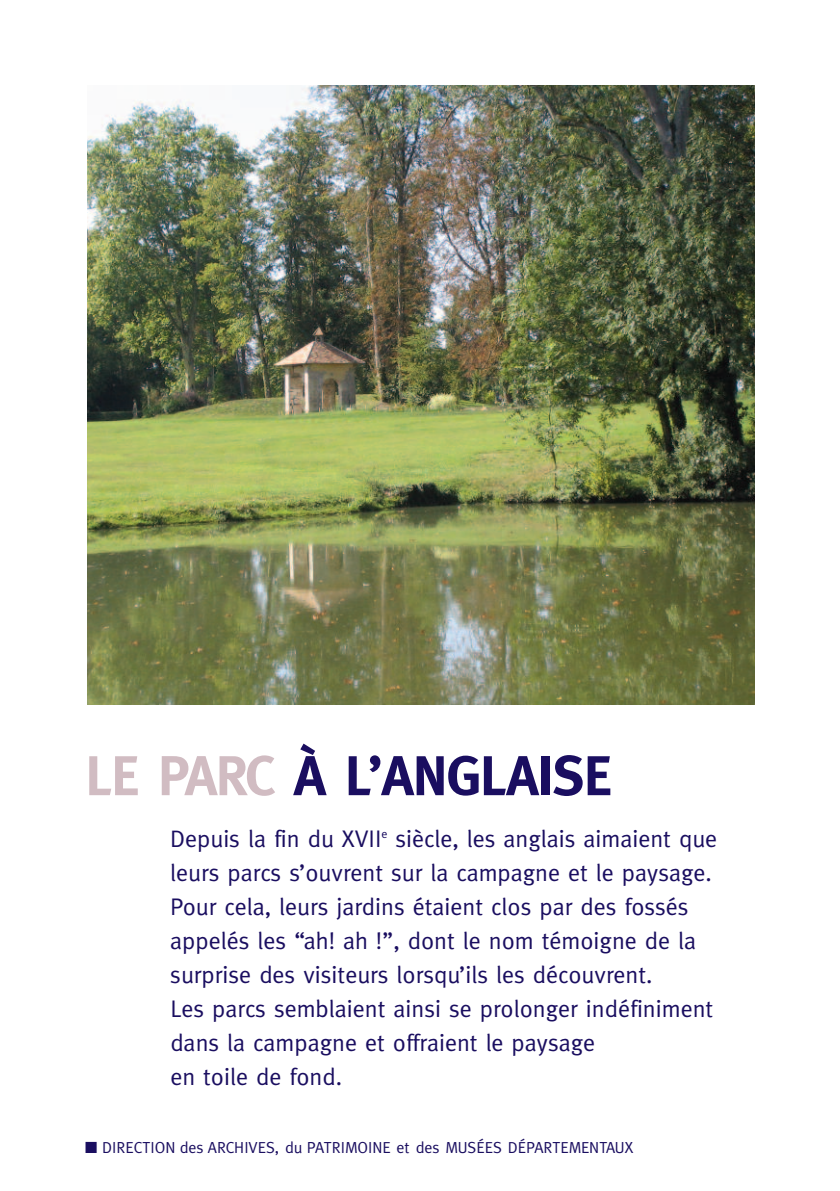
<style>
.page{position:relative;width:840px;height:1191px;background:#fff}
.page>*{position:absolute;margin:0;border:0;box-sizing:border-box;transform-origin:0 0}
.t1{font:700 56px "Meta";letter-spacing:-.015em;color:#1a0e60}
.t2{font:24px/34px "Meta";color:#1a0e60}
.t3{font:16px "Meta";color:#1a0e60}
.s1{color:#d1bcc2}
</style>
<div class="page">
<img style="left:87px;top:85px;width:667px;height:619px">
<h1 class="t1" style="left:85px;top:743px;width:528px"><span class="s1">LE PARC</span> À L’ANGLAISE</h1>
<p class="t2" style="left:170px;top:822px;width:548px">Depuis la fin du XVII<sup>e</sup> siècle, les anglais aimaient que leurs parcs s’ouvrent sur la campagne et le paysage.<br>Pour cela, leurs jardins étaient clos par des fossés appelés les “ah! ah !”, dont le nom témoigne de la surprise des visiteurs lorsqu’ils les découvrent.<br>Les parcs semblaient ainsi se prolonger indéfiniment dans la campagne et offraient le paysage<br>en toile de fond.</p>
<p class="t3" style="left:85px;top:1138px;width:549px">■ DIRECTION des ARCHIVES, du PATRIMOINE et des MUSÉES DÉPARTEMENTAUX</p>
</div>
